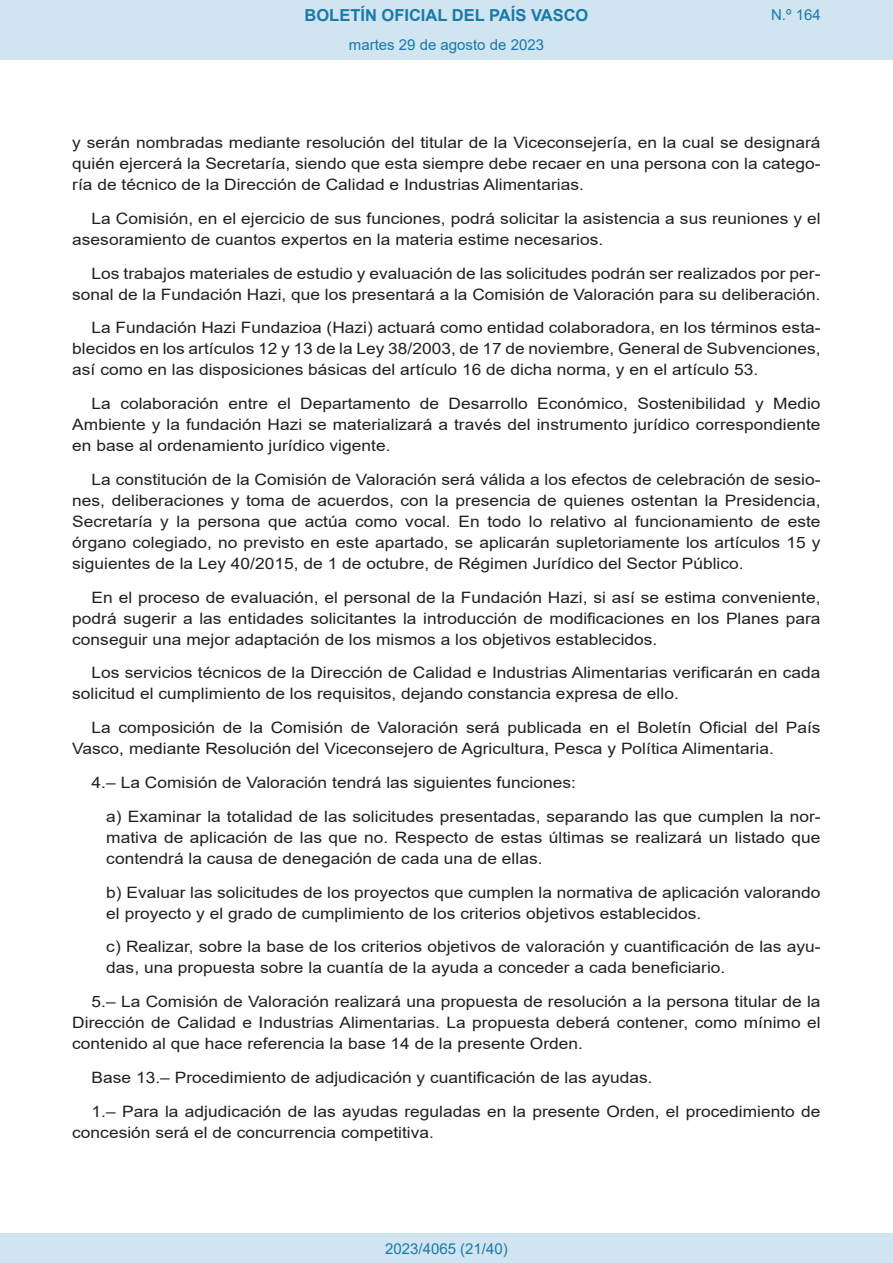
<style>
.page{position:relative;width:893px;height:1263px;background:#fff}
.page>*{position:absolute;margin:0;border:0;box-sizing:border-box;transform-origin:0 0}
.t1{font:700 16.5px "Arial";color:#1879ad}
.BOPVDetalle{font:15.6px/21px "Arial";color:#231f20;text-align:justify;scale:1.11 1}
.BOPVDetalle1{font:15.6px/21px "Arial";color:#231f20;scale:1.11 1}
.Paginacion_Centro{font:15px "Arial";color:#1879ad}
</style>
<div class="page">
<div style="left:0;top:0;width:893px;height:60px;background:#d0e5f0"></div>
<div style="left:0;top:1233px;width:893px;height:30px;background:#d0e5f0"></div>
<p class="t1" style="left:305px;top:3px;width:285px">BOLETÍN OFICIAL DEL PAÍS VASCO</p>
<p class="Paginacion_Centro" style="left:349px;top:35px;width:197px">martes 29 de agosto de 2023</p>
<p class="Paginacion_Centro" style="left:771px;top:5px;width:51px">N.º 164</p>
<p class="BOPVDetalle" style="left:72px;top:132px;width:676px">y serán nombradas mediante resolución del titular de la Viceconsejería, en la cual se designará quién ejercerá la Secretaría, siendo que esta siempre debe recaer en una persona con la catego&shy;ría de técnico de la Dirección de Calidad e Industrias Alimentarias.</p>
<p class="BOPVDetalle" style="left:72px;top:208px;width:676px;text-indent:19px">La Comisión, en el ejercicio de sus funciones, podrá solicitar la asistencia a sus reuniones y el asesoramiento de cuantos expertos en la materia estime necesarios.</p>
<p class="BOPVDetalle" style="left:72px;top:263px;width:676px;text-align:right">Los trabajos materiales de estudio y evaluación de las solicitudes podrán ser realizados por per&shy;sonal de la Fundación Hazi, que los presentará a la Comisión de Valoración para su deliberación.</p>
<p class="BOPVDetalle" style="left:72px;top:317px;width:676px;text-indent:19px">La Fundación Hazi Fundazioa (Hazi) actuará como entidad colaboradora, en los términos esta&shy;blecidos en los artículos 12 y 13 de la Ley 38/2003, de 17 de noviembre, General de Subvenciones, así como en las disposiciones básicas del artículo 16 de dicha norma, y en el artículo 53.</p>
<p class="BOPVDetalle" style="left:72px;top:393px;width:676px;text-indent:19px">La colaboración entre el Departamento de Desarrollo Económico, Sostenibilidad y Medio Ambiente y la fundación Hazi se materializará a través del instrumento jurídico correspondiente en base al ordenamiento jurídico vigente.</p>
<p class="BOPVDetalle" style="left:72px;top:469px;width:676px;text-indent:19px">La constitución de la Comisión de Valoración será válida a los efectos de celebración de sesio&shy;nes, deliberaciones y toma de acuerdos, con la presencia de quienes ostentan la Presidencia, Secretaría y la persona que actúa como vocal. En todo lo relativo al funcionamiento de este órgano colegiado, no previsto en este apartado, se aplicarán supletoriamente los artículos 15 y siguientes de la Ley 40/2015, de 1 de octubre, de Régimen Jurídico del Sector Público.</p>
<p class="BOPVDetalle" style="left:72px;top:587px;width:676px;text-indent:19px">En el proceso de evaluación, el personal de la Fundación Hazi, si así se estima conveniente, podrá sugerir a las entidades solicitantes la introducción de modificaciones en los Planes para conseguir una mejor adaptación de los mismos a los objetivos establecidos.</p>
<p class="BOPVDetalle" style="left:72px;top:662px;width:676px;text-indent:19px">Los servicios técnicos de la Dirección de Calidad e Industrias Alimentarias verificarán en cada solicitud el cumplimiento de los requisitos, dejando constancia expresa de ello.</p>
<p class="BOPVDetalle" style="left:72px;top:717px;width:676px;text-indent:19px">La composición de la Comisión de Valoración será publicada en el Boletín Oficial del País<br>Vasco, mediante Resolución del Viceconsejero de Agricultura, Pesca y Política Alimentaria.</p>
<p class="BOPVDetalle" style="left:92px;top:772px;width:438px">4.– La Comisión de Valoración tendrá las siguientes funciones:</p>
<p class="BOPVDetalle1" style="left:106px;top:806px;width:645px;text-align:justify">a) Examinar la totalidad de las solicitudes presentadas, separando las que cumplen la nor&shy;mativa de aplicación de las que no. Respecto de estas últimas se realizará un listado que contendrá la causa de denegación de cada una de ellas.</p>
<p class="BOPVDetalle1" style="left:106px;top:881px;width:645px">b) Evaluar las solicitudes de los proyectos que cumplen la normativa de aplicación valorando el proyecto y el grado de cumplimiento de los criterios objetivos establecidos.</p>
<p class="BOPVDetalle1" style="left:106px;top:936px;width:645px">c) Realizar, sobre la base de los criterios objetivos de valoración y cuantificación de las ayu&shy;das, una propuesta sobre la cuantía de la ayuda a conceder a cada beneficiario.</p>
<p class="BOPVDetalle" style="left:72px;top:991px;width:676px;text-indent:19px">5.– La Comisión de Valoración realizará una propuesta de resolución a la persona titular de la Dirección de Calidad e Industrias Alimentarias. La propuesta deberá contener, como mínimo el contenido al que hace referencia la base 14 de la presente Orden.</p>
<p class="BOPVDetalle" style="left:92px;top:1067px;width:507px">Base 13.– Procedimiento de adjudicación y cuantificación de las ayudas.</p>
<p class="BOPVDetalle" style="left:72px;top:1100px;width:676px;text-indent:19px">1.– Para la adjudicación de las ayudas reguladas en la presente Orden, el procedimiento de concesión será el de concurrencia competitiva.</p>
<p class="Paginacion_Centro" style="left:385px;top:1238px;width:124px">2023/4065 (21/40)</p>
</div>
